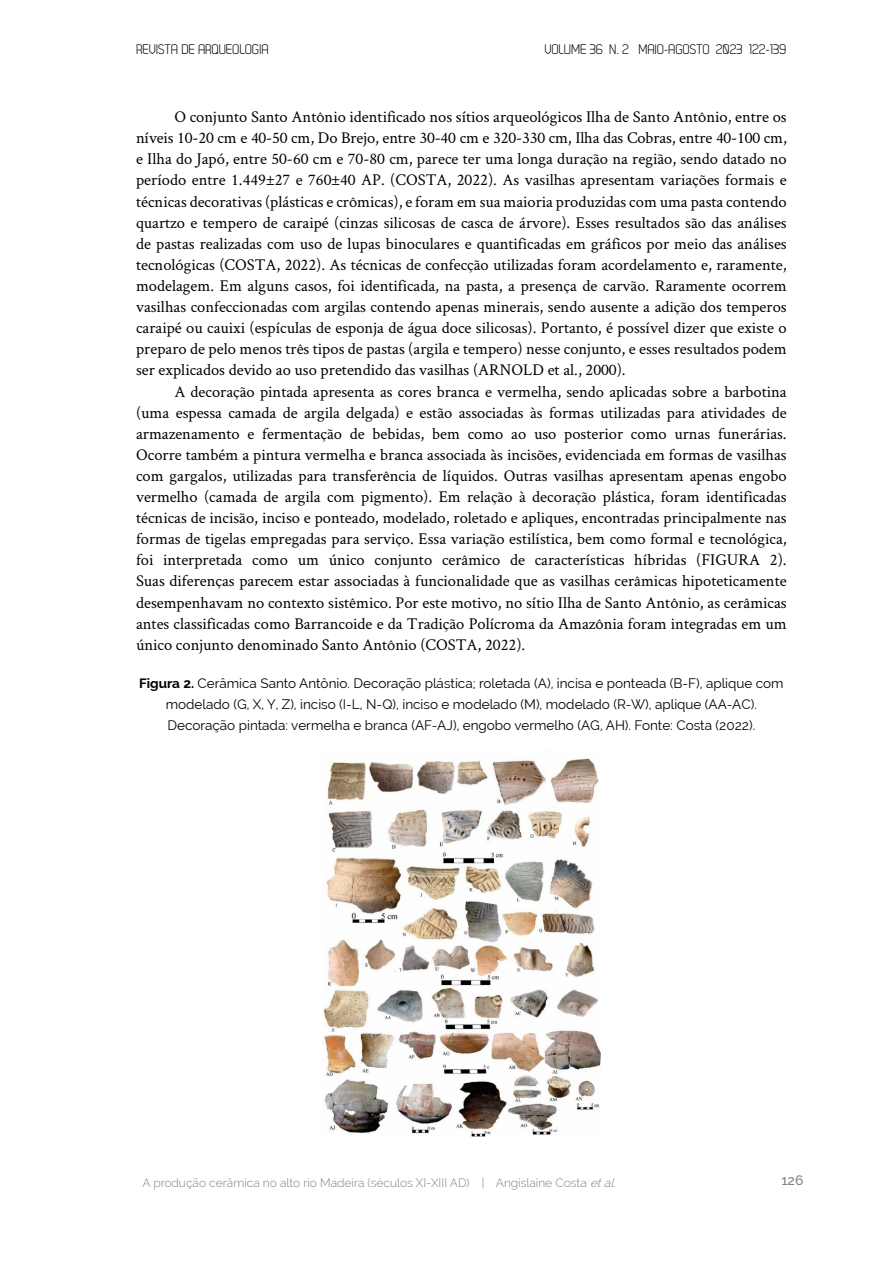
<style>
.page{position:relative;width:893px;height:1263px;background:#fff}
.page>*{position:absolute;margin:0;border:0;box-sizing:border-box;transform-origin:0 0}
.t1{font:16.5px/21.1px "Crimson Text";color:#000;text-align:justify}
.t2{font:13.8px "Dekar";letter-spacing:-.01em;color:#000}
.t3{font:500 13.8px "Raleway";color:#808081}
.t4{font:13.5px/21.1px "Raleway";color:#000;text-align:center}
.t5{font:300 12px "Raleway";color:#808081}
.s1{font-weight:700}
.s2{font-style:italic}
</style>
<div class="page">
<img style="left:323px;top:758px;width:277px;height:379px">
<p class="t2" style="left:136px;top:43px;width:134px">REVISTA DE ARQUEOLOGIA</p>
<p class="t2" style="left:544px;top:43px;width:244px">VOLUME 36 N. 2 MAIO-AGOSTO 2023 122-139</p>
<p class="t1" style="left:136px;top:106px;width:652px;text-indent:38px">O conjunto Santo Antônio identificado nos sítios arqueológicos Ilha de Santo Antônio, entre os níveis 10-20 cm e 40-50 cm, Do Brejo, entre 30-40 cm e 320-330 cm, Ilha das Cobras, entre 40-100 cm, e Ilha do Japó, entre 50-60 cm e 70-80 cm, parece ter uma longa duração na região, sendo datado no período entre 1.449±27 e 760±40 AP. (COSTA, 2022). As vasilhas apresentam variações formais e técnicas decorativas (plásticas e crômicas), e foram em sua maioria produzidas com uma pasta contendo quartzo e tempero de caraipé (cinzas silicosas de casca de árvore). Esses resultados são das análises de pastas realizadas com uso de lupas binoculares e quantificadas em gráficos por meio das análises tecnológicas (COSTA, 2022). As técnicas de confecção utilizadas foram acordelamento e, raramente, modelagem. Em alguns casos, foi identificada, na pasta, a presença de carvão. Raramente ocorrem vasilhas confeccionadas com argilas contendo apenas minerais, sendo ausente a adição dos temperos caraipé ou cauixi (espículas de esponja de água doce silicosas). Portanto, é possível dizer que existe o preparo de pelo menos três tipos de pastas (argila e tempero) nesse conjunto, e esses resultados podem ser explicados devido ao uso pretendido das vasilhas (ARNOLD et al., 2000).</p>
<p class="t1" style="left:136px;top:380px;width:652px;text-indent:38px">A decoração pintada apresenta as cores branca e vermelha, sendo aplicadas sobre a barbotina (uma espessa camada de argila delgada) e estão associadas às formas utilizadas para atividades de armazenamento e fermentação de bebidas, bem como ao uso posterior como urnas funerárias.<br>Ocorre também a pintura vermelha e branca associada às incisões, evidenciada em formas de vasilhas com gargalos, utilizadas para transferência de líquidos. Outras vasilhas apresentam apenas engobo vermelho (camada de argila com pigmento). Em relação à decoração plástica, foram identificadas técnicas de incisão, inciso e ponteado, modelado, roletado e apliques, encontradas principalmente nas formas de tigelas empregadas para serviço. Essa variação estilística, bem como formal e tecnológica, foi interpretada como um único conjunto cerâmico de características híbridas (FIGURA 2).<br>Suas diferenças parecem estar associadas à funcionalidade que as vasilhas cerâmicas hipoteticamente desempenhavam no contexto sistêmico. Por este motivo, no sítio Ilha de Santo Antônio, as cerâmicas antes classificadas como Barrancoide e da Tradição Polícroma da Amazônia foram integradas em um único conjunto denominado Santo Antônio (COSTA, 2022).</p>
<p class="t4" style="left:139px;top:673px;width:646px"><span class="s1">Figura 2.</span> Cerâmica Santo Antônio. Decoração plástica; roletada (A), incisa e ponteada (B-F), aplique com modelado (G, X, Y, Z), inciso (I-L, N-Q), inciso e modelado (M), modelado (R-W), aplique (AA-AC).<br>Decoração pintada: vermelha e branca (AF-AJ), engobo vermelho (AG, AH). Fonte: Costa (2022).</p>
<p class="t5" style="left:142px;top:1176px;width:476px">A produção cerâmica no alto rio Madeira (séculos XI-XIII AD) | Angislaine Costa <span class="s2">etal</span>.</p>
<p class="t3" style="left:781px;top:1172px;width:24px">126</p>
</div>
